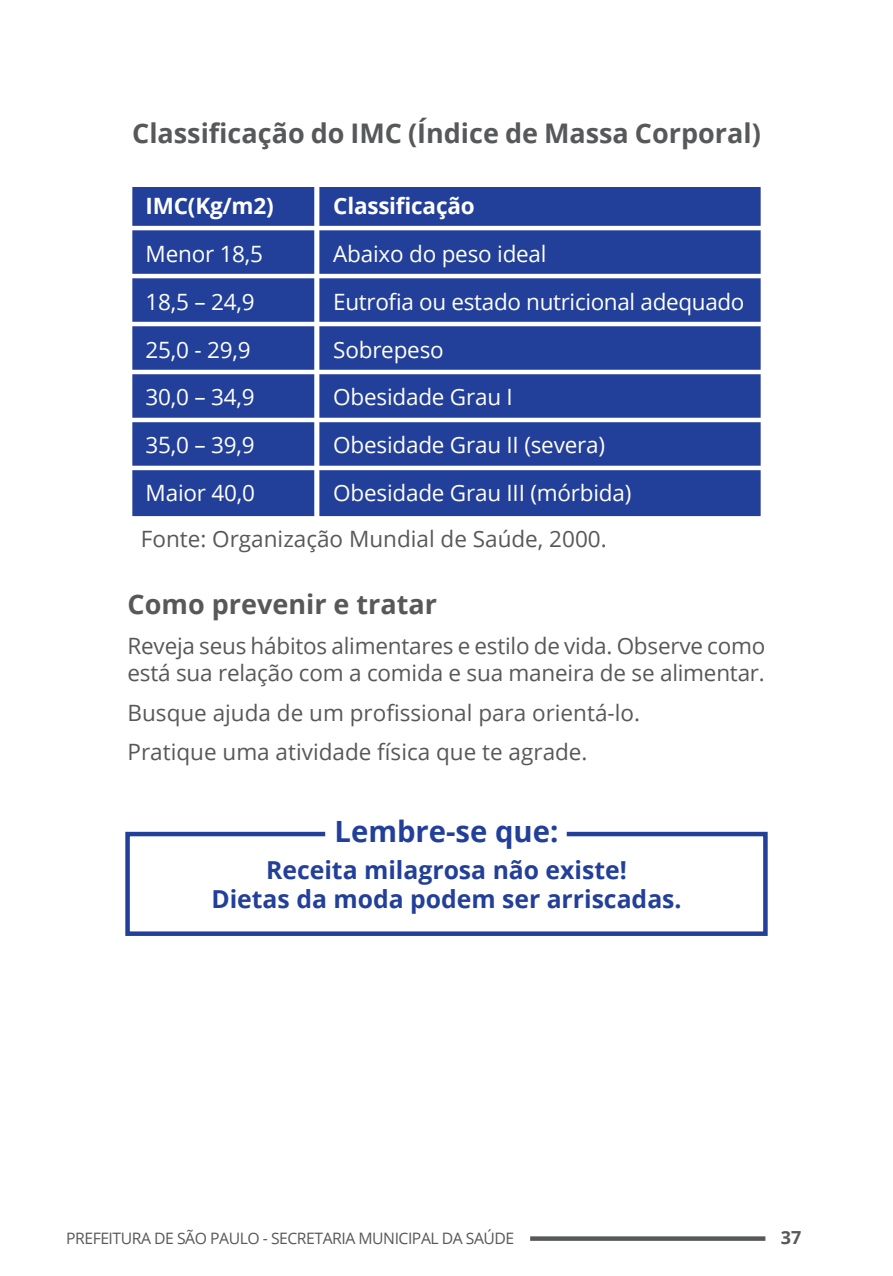
<style>
.page{position:relative;width:893px;height:1276px;background:#fff}
.page>*{position:absolute;margin:0;border:0;box-sizing:border-box;transform-origin:0 0}
.t1{font:700 29.25px "Open Sans";color:#223f99}
.t2{font:700 27px "Open Sans";color:#57585a}
.t3{font:700 24.75px/29.7px "Open Sans";color:#223f99;text-align:center}
.t4{font:22.5px/27px "Open Sans";color:#57585a}
.t5{font:22.5px/47.7px "Open Sans";letter-spacing:-.01em;color:#fffefc}
.t6{font:22.5px/47.7px "Open Sans";letter-spacing:-.01em;color:#fff}
.t7{font:700 22.5px "Open Sans";letter-spacing:-.01em;color:#fffefc}
.t8{font:700 22.5px "Open Sans";letter-spacing:-.01em;color:#fff}
.t9{font:700 18px "Open Sans";color:#57585a}
.t10{font:15.75px "Open Sans";letter-spacing:-.03em;color:#57585a}
</style>
<div class="page">
<svg style="left:530px;top:1236px;width:235px;height:4px"></svg>
<div style="left:127px;top:182px;width:193px;height:339px;background:#223f99;border:5px solid #fff"></div>
<div style="left:314px;top:182px;width:452px;height:339px;background:#223f99;border:5px solid #fff"></div>
<hr style="left:131px;top:226px;width:631px;height:4px;background:#fff">
<hr style="left:131px;top:274px;width:631px;height:4px;background:#fff">
<hr style="left:131px;top:322px;width:631px;height:4px;background:#fff">
<hr style="left:131px;top:370px;width:631px;height:4px;background:#fff">
<hr style="left:131px;top:418px;width:631px;height:4px;background:#fff">
<hr style="left:131px;top:466px;width:631px;height:4px;background:#fff">
<svg style="left:125px;top:831px;width:643px;height:105px"></svg>
<p class="t2" style="left:132px;top:114px;width:630px">Classificação do IMC (Índice de Massa Corporal)</p>
<p class="t7" style="left:333px;top:190px;width:143px">Classificação</p>
<p class="t5" style="left:333px;top:229px;width:413px">Abaixo do peso ideal<br>Eutrofia ou estado nutricional adequado<br>Sobrepeso<br>Obesidade Grau I<br>Obesidade Grau II (severa)<br>Obesidade Grau III (mórbida)</p>
<p class="t4" style="left:141px;top:524px;width:467px">Fonte: Organização Mundial de Saúde, 2000.</p>
<p class="t8" style="left:146px;top:190px;width:130px">IMC(Kg/m2)</p>
<p class="t6" style="left:146px;top:230px;width:119px">Menor 18,5<br>18,5 – 24,9<br>25,0 - 29,9<br>30,0 – 34,9<br>35,0 – 39,9<br>Maior 40,0</p>
<p class="t2" style="left:128px;top:585px;width:311px">Como prevenir e tratar</p>
<p class="t4" style="left:128px;top:631px;width:639px">Reveja seus hábitos alimentares e estilo de vida. Observe como está sua relação com a comida e sua maneira de se alimentar.</p>
<p class="t4" style="left:128px;top:692px;width:514px;line-height:39.8px">Busque ajuda de um profissional para orientá-lo.<br>Pratique uma atividade física que te agrade.</p>
<h1 class="t1" style="left:335px;top:811px;width:225px">Lembre-se que:</h1>
<p class="t3" style="left:211px;top:854px;width:472px">Receita milagrosa não existe!<br>Dietas da moda podem ser arriscadas.</p>
<p class="t10" style="left:66px;top:1227px;width:450px">PREFEITURA DE SÃO PAULO - SECRETARIA MUNICIPAL DA SAÚDE</p>
<p class="t9" style="left:781px;top:1225px;width:22px">37</p>
</div>
